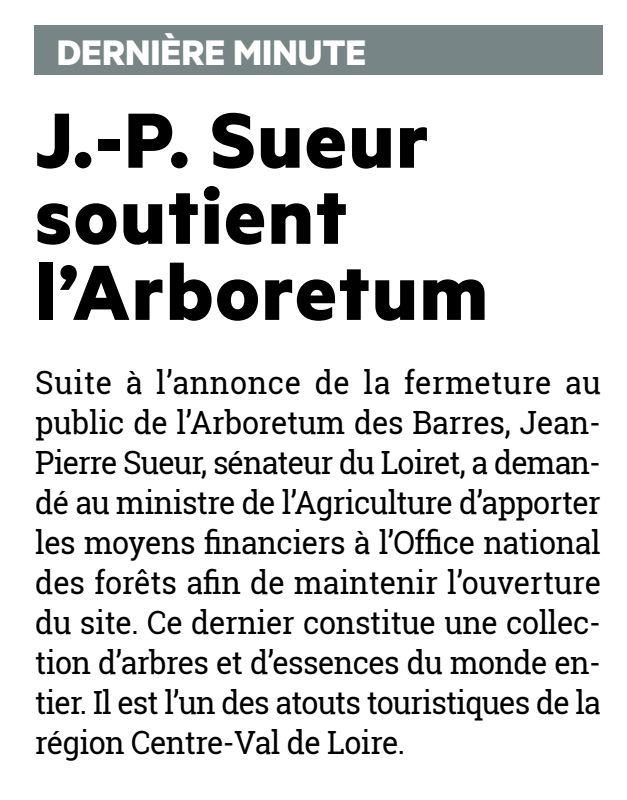
<style>
.page{position:relative;width:627px;height:800px;background:#fff}
.page>*{position:absolute;margin:0;border:0;box-sizing:border-box;transform-origin:0 0}
.t1{font:700 88px/76px "Metric";letter-spacing:.02em;color:#000}
.t2{font:700 40px "Metric";color:#fff}
.t3{font:32px/40px "Roboto Slab";letter-spacing:-.03em;color:#000;text-align:justify;scale:.95 1}
</style>
<div class="page">
<div style="left:34px;top:25px;width:568px;height:49px;background:#788586"></div>
<p class="t2" style="left:57px;top:28px;width:311px">DERNIÈRE MINUTE</p>
<h1 class="t1" style="left:35px;top:99px;width:454px">J.-P. Sueur soutient l’Arboretum</h1>
<p class="t3" style="left:35px;top:362px;width:596px">Suite à l’annonce de la fermeture au public de l’Arboretum des Barres, Jean-Pierre Sueur, sénateur du Loiret, a deman&shy;dé au ministre de l’Agriculture d’apporter les moyens financiers à l’Office national des forêts afin de maintenir l’ouverture du site. Ce dernier constitue une collec&shy;tion d’arbres et d’essences du monde en&shy;tier. Il est l’un des atouts touristiques de la région Centre-Val de Loire.</p>
</div>
